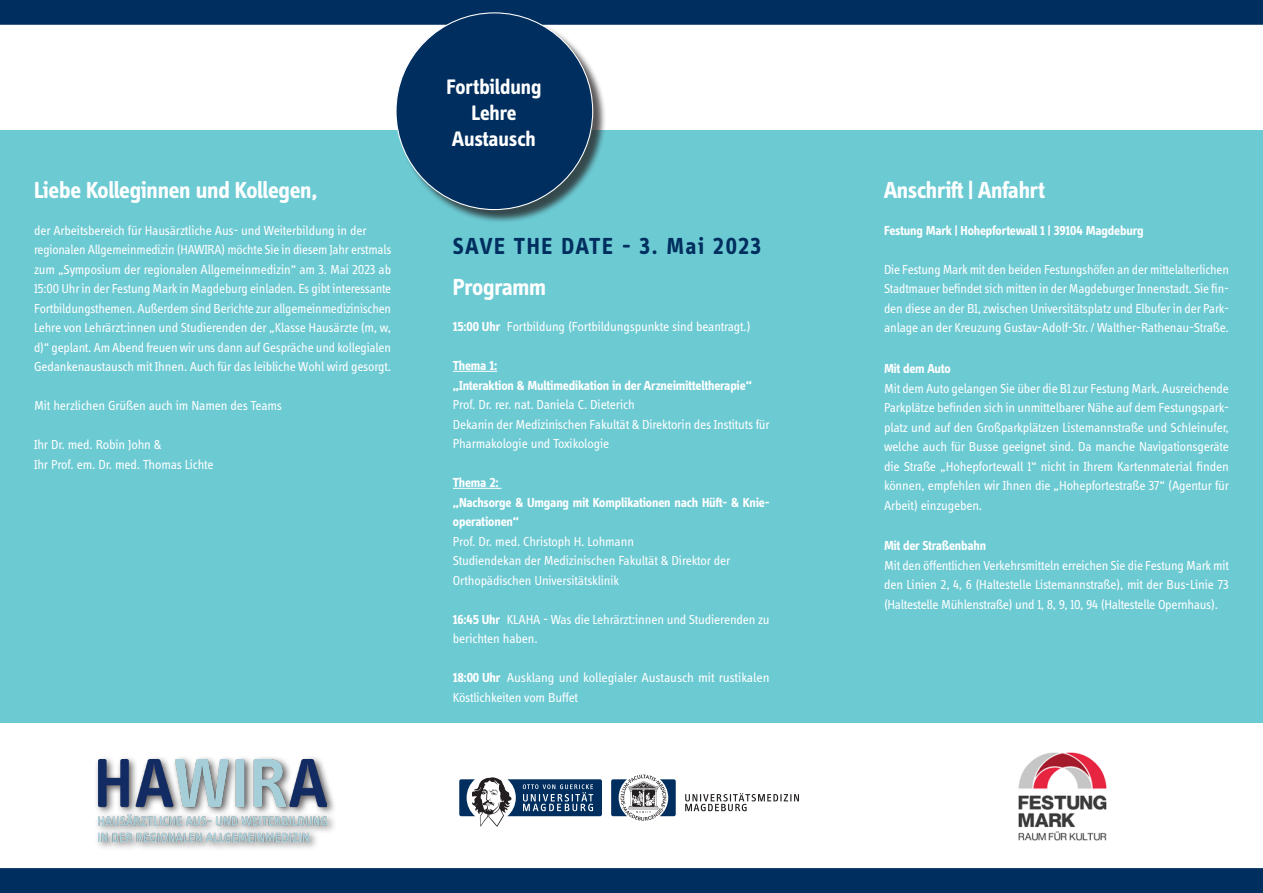
<style>
.page{position:relative;width:1263px;height:893px;background:#fff}
.page>*{position:absolute;margin:0;border:0;box-sizing:border-box;transform-origin:0 0}
.t1{font:700 24px "Info Display OT";letter-spacing:-.01em;color:#fff}
.t2{font:700 24px "Info Display OT";letter-spacing:.06em;color:#002e5e}
.t3{font:700 21.75px "Info Display OT";letter-spacing:-.005em;color:#fff}
.t4{font:13.5px/19.5px "Info Display OT";letter-spacing:-.01em;color:#fff;text-align:justify}
.t5{font:700 13.5px/19.5px "Info Display OT";letter-spacing:-.01em;color:#fff}
.s1{font-weight:700}
</style>
<div class="page">
<div style="left:0;top:0;width:1263px;height:722px;background:#6ccad3"></div>
<hr style="left:453px;top:371px;width:44px;height:1px;background:#fff">
<hr style="left:453px;top:488px;width:48px;height:1px;background:#fff">
<div style="left:0;top:0;width:1263px;height:130px;background:#fff"></div>
<div style="left:0;top:867px;width:1263px;height:26px;background:#002e5e"></div>
<div style="left:0;top:0;width:1263px;height:26px;background:#002e5e"></div>
<hr style="left:0;top:25px;width:1263px;height:3px;background:#fff">
<hr style="left:0;top:865px;width:1263px;height:3px;background:#fff">
<div style="left:94px;top:755px;width:243px;height:96px;background:#231f20;opacity:.75"></div>
<img style="left:98px;top:760px;width:229px;height:81px">
<img style="left:1018px;top:752px;width:89px;height:89px">
<svg style="left:459px;top:777px;width:143px;height:50px"></svg>
<svg style="left:611px;top:775px;width:65px;height:46px"></svg>
<svg style="left:685px;top:793px;width:114px;height:18px"></svg>
<div style="left:397px;top:14px;width:210px;height:210px;background:#231f20;opacity:.75"></div>
<div style="left:396px;top:13px;width:197px;height:197px;background:#002e5e;border-radius:50%"></div>
<p class="t1" style="left:34px;top:176px;width:285px">Liebe Kolleginnen und Kollegen,</p>
<p class="t4" style="left:34px;top:220px;width:334px">der Arbeitsbereich für Hausärztliche Aus- und Weiterbildung in der</p>
<p class="t4" style="left:34px;top:240px;width:359px">regionalen Allgemeinmedizin (HAWIRA) möchte Sie in diesem Jahr erstmals zum „Symposium der regionalen Allgemeinmedizin“ am 3. Mai 2023 ab 15:00 Uhr in der Festung Mark in Magdeburg einladen. Es gibt interessante Fortbildungsthemen. Außerdem sind Berichte zur allgemeinmedizinischen Lehre von Lehrärzt:innen und Studierenden der „Klasse Hausärzte (m, w, d)“ geplant. Am Abend freuen wir uns dann auf Gespräche und kollegialen Gedankenaustausch mit Ihnen. Auch für das leibliche Wohl wird gesorgt.</p>
<p class="t4" style="left:34px;top:396px;width:249px">Mit herzlichen Grüßen auch im Namen des Teams</p>
<p class="t4" style="left:34px;top:435px;width:129px">Ihr Dr. med. Robin John &amp;</p>
<p class="t4" style="left:34px;top:454px;width:181px">Ihr Prof. em. Dr. med. Thomas Lichte</p>
<p class="t3" style="left:446px;top:73px;width:97px">Fortbildung</p>
<p class="t3" style="left:472px;top:99px;width:46px">Lehre</p>
<p class="t3" style="left:452px;top:125px;width:85px">Austausch</p>
<p class="t2" style="left:453px;top:231px;width:310px">SAVE THE DATE - 3. Mai 2023</p>
<p class="t1" style="left:453px;top:272px;width:95px">Programm</p>
<p class="t4" style="left:453px;top:317px;width:299px"><span class="s1">15:00 Uhr</span> Fortbildung (Fortbildungspunkte sind beantragt.)</p>
<p class="t5" style="left:453px;top:356px;width:46px">Thema 1:</p>
<p class="t5" style="left:453px;top:375px;width:300px">„Interaktion &amp; Multimedikation in der Arzneimitteltherapie“</p>
<p class="t4" style="left:453px;top:395px;width:183px">Prof. Dr. rer. nat. Daniela C. Dieterich</p>
<p class="t4" style="left:453px;top:414px;width:318px">Dekanin der Medizinischen Fakultät &amp; Direktorin des Instituts für<br>Pharmakologie und Toxikologie</p>
<p class="t5" style="left:453px;top:473px;width:47px">Thema 2:</p>
<p class="t5" style="left:453px;top:492px;width:318px">„Nachsorge &amp; Umgang mit Komplikationen nach Hüft- &amp; Knie&shy;operationen“</p>
<p class="t4" style="left:453px;top:531px;width:183px">Prof. Dr. med. Christoph H. Lohmann</p>
<p class="t4" style="left:453px;top:551px;width:279px">Studiendekan der Medizinischen Fakultät &amp; Direktor der</p>
<p class="t4" style="left:453px;top:570px;width:168px">Orthopädischen Universitätsklinik</p>
<p class="t4" style="left:453px;top:609px;width:318px"><span class="s1">16:45 Uhr</span> KLAHA - Was die Lehrärzt:innen und Studierenden zu berichten haben.</p>
<p class="t4" style="left:453px;top:668px;width:318px"><span class="s1">18:00 Uhr</span> Ausklang und kollegialer Austausch mit rustikalen<br>Köstlichkeiten vom Buffet</p>
<p class="t1" style="left:884px;top:176px;width:162px">Anschrift | Anfahrt</p>
<p class="t5" style="left:884px;top:220px;width:261px">Festung Mark | Hohepfortewall 1 | 39104 Magdeburg</p>
<p class="t4" style="left:884px;top:259px;width:346px">Die Festung Mark mit den beiden Festungshöfen an der mittelalterlichen Stadtmauer befindet sich mitten in der Magdeburger Innenstadt. Sie fin&shy;den diese an der B1, zwischen Universitätsplatz und Elbufer in der Park&shy;anlage an der Kreuzung Gustav-Adolf-Str. / Walther-Rathenau-Straße.</p>
<p class="t5" style="left:884px;top:359px;width:68px">Mit dem Auto</p>
<p class="t4" style="left:884px;top:378px;width:347px">Mit dem Auto gelangen Sie über die B1 zur Festung Mark. Ausreichende Parkplätze befinden sich in unmittelbarer Nähe auf dem Festungspark&shy;platz und auf den Großparkplätzen Listemannstraße und Schleinufer, welche auch für Busse geeignet sind. Da manche Navigationsgeräte die Straße „Hohepfortewall 1“ nicht in Ihrem Kartenmaterial finden können, empfehlen wir Ihnen die „Hohepfortestraße 37“ (Agentur für Arbeit) einzugeben.</p>
<p class="t5" style="left:884px;top:536px;width:104px">Mit der Straßenbahn</p>
<p class="t4" style="left:884px;top:555px;width:347px">Mit den öffentlichen Verkehrsmitteln erreichen Sie die Festung Mark mit den Linien 2, 4, 6 (Haltestelle Listemannstraße), mit der Bus-Linie 73 (Haltestelle Mühlenstraße) und 1, 8, 9, 10, 94 (Haltestelle Opernhaus).</p>
</div>
